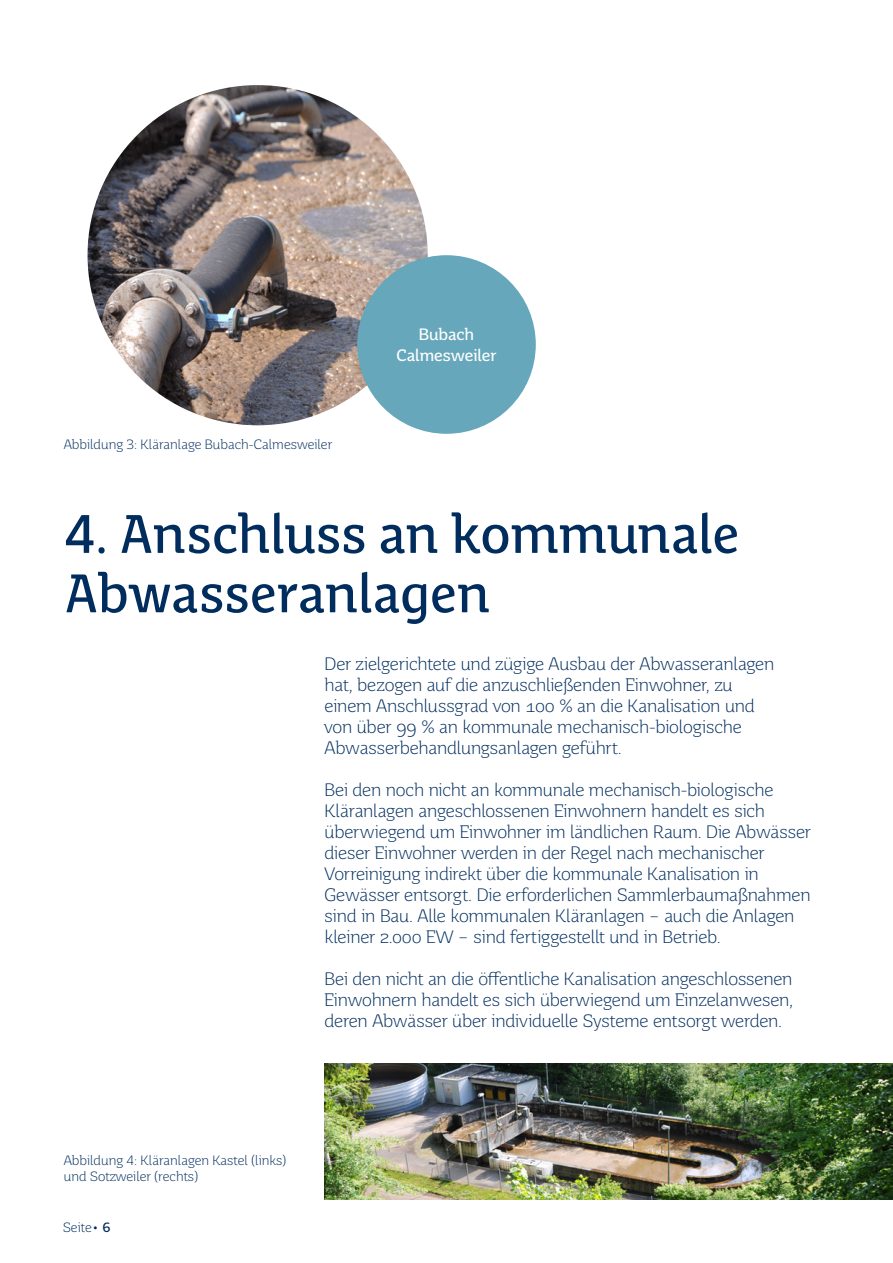
<style>
.page{position:relative;width:893px;height:1263px;background:#fff}
.page>*{position:absolute;margin:0;border:0;box-sizing:border-box;transform-origin:0 0}
.t1{font:54px/59.4px "Saar Pro Headline";letter-spacing:-.01em;color:#002d5e}
.Saar_Fließtext{font:300 18px/21px "Saar Pro";letter-spacing:-.01em;color:#002d5e}
.Kreistext{font:16.5px "Saar Pro";color:#fff}
.t2{font:300 13.5px/16.2px "Saar Pro";color:#002d5e}
.s1{font-weight:400}
</style>
<div class="page">
<img style="left:325px;top:1063px;width:568px;height:136px">
<img style="left:88px;top:85px;width:340px;height:340px;border-radius:170px">
<div style="left:357px;top:255px;width:179px;height:179px;background:#66a7bb;border-radius:50%"></div>
<p class="t2" style="left:64px;top:436px;width:270px">Abbildung 3: Kläranlage Bubach-Calmesweiler</p>
<p class="Kreistext" style="left:419px;top:325px;width:57px">Bubach</p>
<p class="Kreistext" style="left:396px;top:346px;width:101px">Calmesweiler</p>
<p class="t1" style="left:64px;top:506px;width:677px">4. Anschluss an kommunale<br>Abwasseranlagen</p>
<p class="Saar_Fließtext" style="left:325px;top:654px;width:451px">Der zielgerichtete und zügige Ausbau der Abwasseranlagen hat, bezogen auf die anzuschließenden Einwohner, zu einem Anschlussgrad von 100 % an die Kanalisation und von über 99 % an kommunale mechanisch-biologische Abwasserbehandlungsanlagen geführt.</p>
<p class="Saar_Fließtext" style="left:325px;top:780px;width:488px">Bei den noch nicht an kommunale mechanisch-biologische Kläranlagen angeschlossenen Einwohnern handelt es sich überwiegend um Einwohner im ländlichen Raum. Die Abwässer dieser Einwohner werden in der Regel nach mechanischer Vorreinigung indirekt über die kommunale Kanalisation in Gewässer entsorgt. Die erforderlichen Sammlerbaumaßnahmen sind in Bau. Alle kommunalen Kläranlagen – auch die Anlagen kleiner 2.000 EW – sind fertiggestellt und in Betrieb.</p>
<p class="Saar_Fließtext" style="left:325px;top:969px;width:470px;text-align:justify">Bei den nicht an die öffentliche Kanalisation angeschlossenen Einwohnern handelt es sich überwiegend um Einzelanwesen, deren Abwässer über individuelle Systeme entsorgt werden.</p>
<p class="t2" style="left:64px;top:1152px;width:224px">Abbildung 4: Kläranlagen Kastel (links) und Sotzweiler (rechts)</p>
<p class="t2" style="left:63px;top:1219px;width:49px">Seite<span class="s1">• 6</span></p>
</div>
